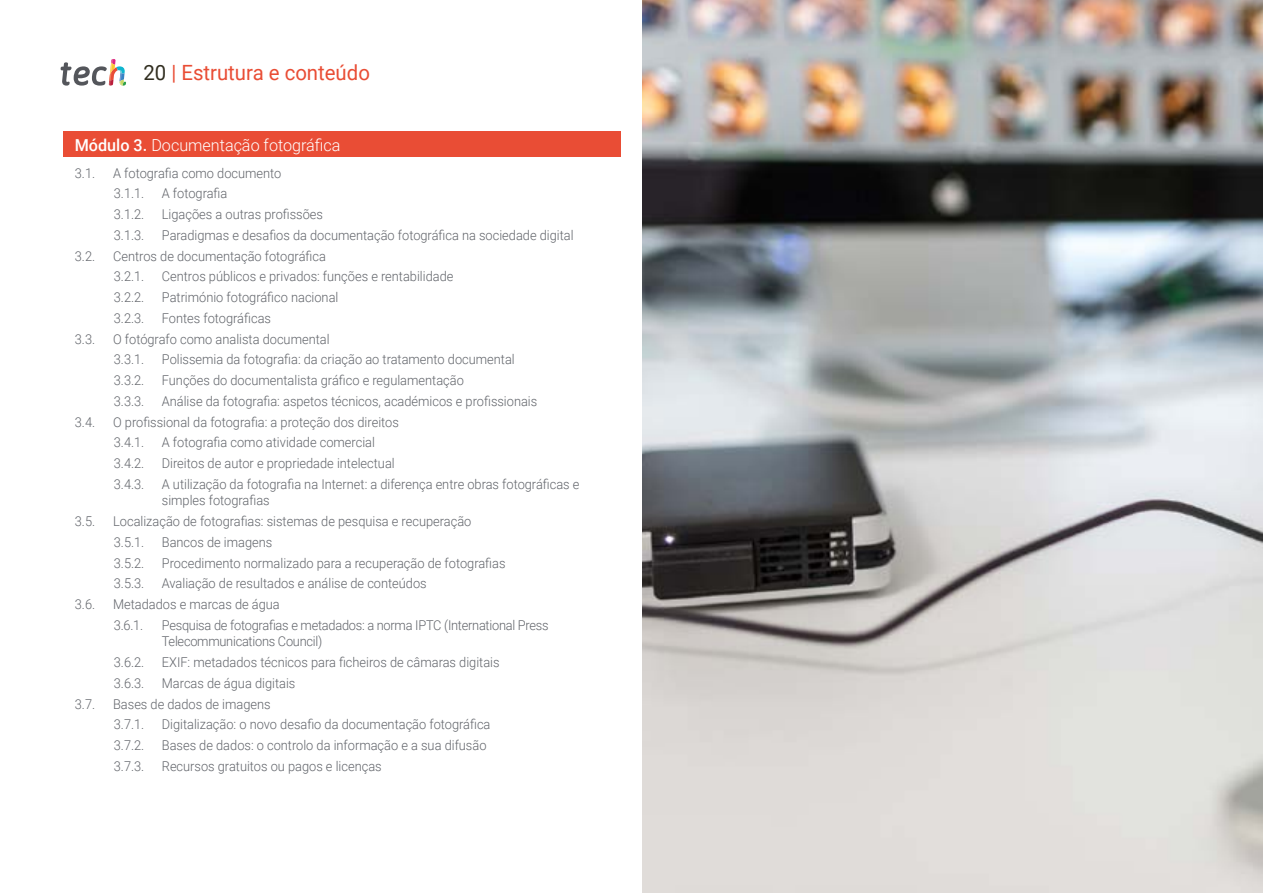
<style>
.page{position:relative;width:1263px;height:893px;background:#fff}
.page>*{position:absolute;margin:0;border:0;box-sizing:border-box;transform-origin:0 0}
.t1{font:21px "Roboto";color:#e94d35}
.t2{font:300 16.5px "Roboto";color:#fff}
.t3{font:300 13.5px/20.7px "Roboto";color:#61646a;scale:.95 1}
.t4{font:300 13.5px/16.5px "Roboto";letter-spacing:-.02em;color:#61646a;scale:.95 1}
.s1{color:#312e20}
.s2{font-weight:500}
</style>
<div class="page">
<svg style="left:61px;top:59px;width:65px;height:27px"></svg>
<img style="left:642px;top:0;width:621px;height:893px">
<div style="left:64px;top:132px;width:557px;height:25px;background:#e94d35"></div>
<h1 class="t1" style="left:144px;top:57px;width:228px"><span class="s1">20</span> | Estrutura e conteúdo</h1>
<p class="t2" style="left:75px;top:133px;width:267px"><span class="s2">Módulo 3.</span> Documentação fotográfica</p>
<p class="t3" style="left:75px;top:162px;width:23px">3.1.</p>
<p class="t3" style="left:113px;top:162px;width:179px">A fotografia como documento<br>3.1.1.</p>
<p class="t3" style="left:162px;top:183px;width:70px">A fotografia</p>
<p class="t3" style="left:114px;top:203px;width:34px">3.1.2.</p>
<p class="t3" style="left:162px;top:203px;width:171px">Ligações a outras profissões</p>
<p class="t3" style="left:114px;top:224px;width:34px">3.1.3.</p>
<p class="t3" style="left:162px;top:224px;width:435px">Paradigmas e desafios da documentação fotográfica na sociedade digital</p>
<p class="t3" style="left:75px;top:245px;width:23px">3.2.</p>
<p class="t3" style="left:113px;top:245px;width:225px">Centros de documentação fotográfica<br>3.2.1.</p>
<p class="t3" style="left:162px;top:266px;width:308px">Centros públicos e privados: funções e rentabilidade</p>
<p class="t3" style="left:114px;top:286px;width:34px">3.2.2.</p>
<p class="t3" style="left:162px;top:286px;width:187px">Património fotográfico nacional</p>
<p class="t3" style="left:114px;top:307px;width:34px">3.2.3.</p>
<p class="t3" style="left:162px;top:307px;width:116px">Fontes fotográficas</p>
<p class="t3" style="left:75px;top:328px;width:23px">3.3.</p>
<p class="t3" style="left:113px;top:328px;width:229px">O fotógrafo como analista documental<br>3.3.1.</p>
<p class="t3" style="left:162px;top:349px;width:373px">Polissemia da fotografia: da criação ao tratamento documental</p>
<p class="t3" style="left:114px;top:369px;width:34px">3.3.2.</p>
<p class="t3" style="left:162px;top:369px;width:319px">Funções do documentalista gráfico e regulamentação</p>
<p class="t3" style="left:114px;top:390px;width:34px">3.3.3.</p>
<p class="t3" style="left:162px;top:390px;width:397px">Análise da fotografia: aspetos técnicos, académicos e profissionais</p>
<p class="t3" style="left:75px;top:411px;width:23px">3.4.</p>
<p class="t3" style="left:113px;top:411px;width:302px">O profissional da fotografia: a proteção dos direitos<br>3.4.1.</p>
<p class="t3" style="left:162px;top:432px;width:226px">A fotografia como atividade comercial</p>
<p class="t3" style="left:114px;top:452px;width:34px">3.4.2.</p>
<p class="t3" style="left:162px;top:452px;width:247px">Direitos de autor e propriedade intelectual</p>
<p class="t3" style="left:114px;top:473px;width:34px">3.4.3.</p>
<p class="t3" style="left:162px;top:475px;width:441px;line-height:16.5px">A utilização da fotografia na Internet: a diferença entre obras fotográficas e simples fotografias</p>
<p class="t3" style="left:75px;top:510px;width:23px">3.5.</p>
<p class="t3" style="left:113px;top:510px;width:379px">Localização de fotografias: sistemas de pesquisa e recuperação<br>3.5.1.</p>
<p class="t3" style="left:162px;top:531px;width:118px">Bancos de imagens</p>
<p class="t3" style="left:114px;top:552px;width:34px">3.5.2.</p>
<p class="t3" style="left:162px;top:552px;width:363px">Procedimento normalizado para a recuperação de fotografias</p>
<p class="t3" style="left:114px;top:573px;width:34px">3.5.3.</p>
<p class="t3" style="left:162px;top:573px;width:280px">Avaliação de resultados e análise de conteúdos</p>
<p class="t3" style="left:75px;top:593px;width:23px">3.6.</p>
<p class="t3" style="left:113px;top:593px;width:177px">Metadados e marcas de água<br>3.6.1.</p>
<p class="t4" style="left:162px;top:616px;width:409px">Pesquisa de fotografias e metadados: a norma IPTC (International Press<br>Telecommunications Council)</p>
<p class="t3" style="left:114px;top:651px;width:34px">3.6.2.</p>
<p class="t3" style="left:162px;top:651px;width:357px">EXIF: metadados técnicos para ficheiros de câmaras digitais</p>
<p class="t3" style="left:114px;top:672px;width:34px">3.6.3.</p>
<p class="t3" style="left:162px;top:672px;width:142px">Marcas de água digitais</p>
<p class="t3" style="left:75px;top:693px;width:23px">3.7.</p>
<p class="t3" style="left:113px;top:693px;width:167px">Bases de dados de imagens<br>3.7.1.</p>
<p class="t3" style="left:162px;top:714px;width:347px">Digitalização: o novo desafio da documentação fotográfica</p>
<p class="t3" style="left:114px;top:734px;width:34px">3.7.2.</p>
<p class="t3" style="left:162px;top:734px;width:343px">Bases de dados: o controlo da informação e a sua difusão</p>
<p class="t3" style="left:114px;top:755px;width:34px">3.7.3.</p>
<p class="t3" style="left:162px;top:755px;width:233px">Recursos gratuitos ou pagos e licenças</p>
</div>
